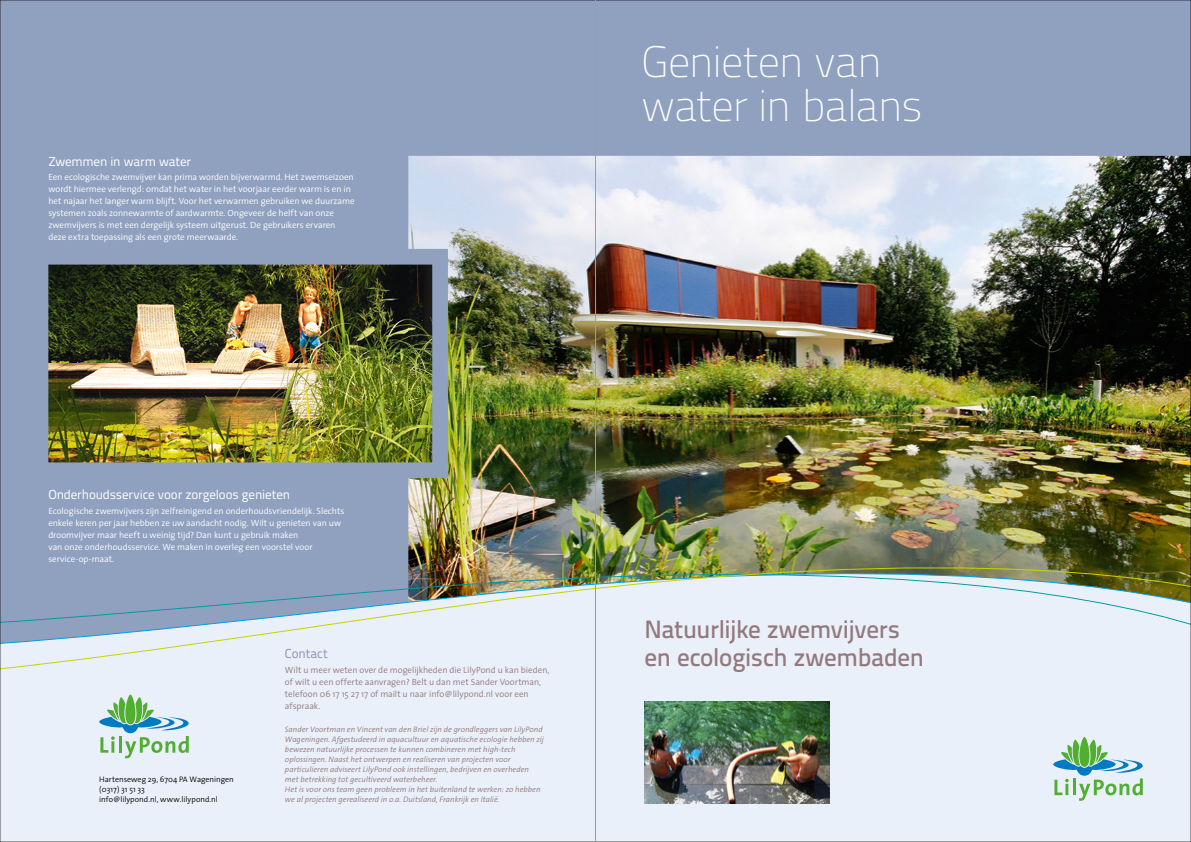
<style>
.page{position:relative;width:1191px;height:842px;background:#fff}
.page>*{position:absolute;margin:0;border:0;box-sizing:border-box;transform-origin:0 0}
.t1{font:100 44px/44px "Titillium Text 22 L";letter-spacing:-.025em;color:#fff}
.t2{font:500 25.1px/28px "Titillium Text 22 L";letter-spacing:-.015em;color:#93797c}
.t3{font:13px "Titillium Text 22 L";letter-spacing:-.01em;color:#fff}
.t4{font:13px "Titillium Text 22 L";letter-spacing:-.005em;color:#9290b5}
.t5{font:300 9px/12px "The Sans";letter-spacing:-.005em;color:#fff}
.t6{font:300 9px/12px "The Sans";letter-spacing:-.005em;color:#93797c}
.t7{font:italic 300 8px/10px "The Sans";color:#93797c}
.t8{font:300 8px/10px "The Sans";color:#000}
</style>
<div class="page">
<img style="left:596px;top:0;width:595px;height:842px">
<img style="left:0;top:0;width:595px;height:842px">
<hr style="left:595px;top:0;width:1px;height:842px;background:#9c9d9d">
<h3 class="t3" style="left:48px;top:151px;width:144px">Zwemmen in warm water</h3>
<p class="t5" style="left:48px;top:171px;width:308px">Een ecologische zwemvijver kan prima worden bijverwarmd. Het zwemseizoen wordt hiermee verlengd: omdat het water in het voorjaar eerder warm is en in het najaar het langer warm blijft. Voor het verwarmen gebruiken we duur zame systemen zoals zonnewarmte of aardwarmte. Ongeveer de helft van onze zwemvijvers is met een dergelijk systeem uitgerust. De gebruikers ervaren deze extra toepassing als een grote meerwaarde.</p>
<h1 class="t1" style="left:641px;top:37px;width:283px">Genieten van water in balans</h1>
<h3 class="t3" style="left:48px;top:484px;width:243px">Onderhoudsservice voor zorgeloos genieten</h3>
<p class="t5" style="left:48px;top:504px;width:297px">Ecologische zwemvijvers zijn zelfreinigend en onderhoudsvriendelijk. Slechts enkele keren per jaar hebben ze uw aandacht nodig. Wilt u genieten van uw droomvijver maar heeft u weinig tijd? Dan kunt u gebruik maken<br>van onze onderhouds service. We maken in overleg een voorstel voor service-op-maat.</p>
<p class="t8" style="left:99px;top:774px;width:136px">Hartenseweg 29, 6704 PA Wageningen (0317) 31 51 33<br>info@lilypond.nl, www.lilypond.nl</p>
<h3 class="t4" style="left:285px;top:644px;width:44px">Contact</h3>
<p class="t6" style="left:285px;top:663px;width:266px">Wilt u meer weten over de mogelijkheden die LilyPond u kan bieden, of wilt u een offerte aanvragen? Belt u dan met Sander Voortman, telefoon 06 17 15 27 17 of mailt u naar info@lilypond.nl voor een afspraak.</p>
<p class="t7" style="left:285px;top:724px;width:260px">Sander Voortman en Vincent van den Briel zijn de grondleggers van LilyPond Wageningen. Afgestudeerd in aquacultuur en aquatische ecologie hebben zij bewezen natuurlijke processen te kunnen combineren met high-tech oplossingen. Naast het ontwerpen en realiseren van projecten voor particulieren adviseert LilyPond ook instellingen, bedrijven en overheden met betrekking tot gecultiveerd waterbeheer.<br>Het is voor ons team geen probleem in het buitenland te werken: zo hebben we al projecten gerealiseerd in o.a. Duitsland, Frankrijk en Italië.</p>
<h2 class="t2" style="left:644px;top:614px;width:281px">Natuurlijke zwemvijvers en ecologisch zwembaden</h2>
</div>
